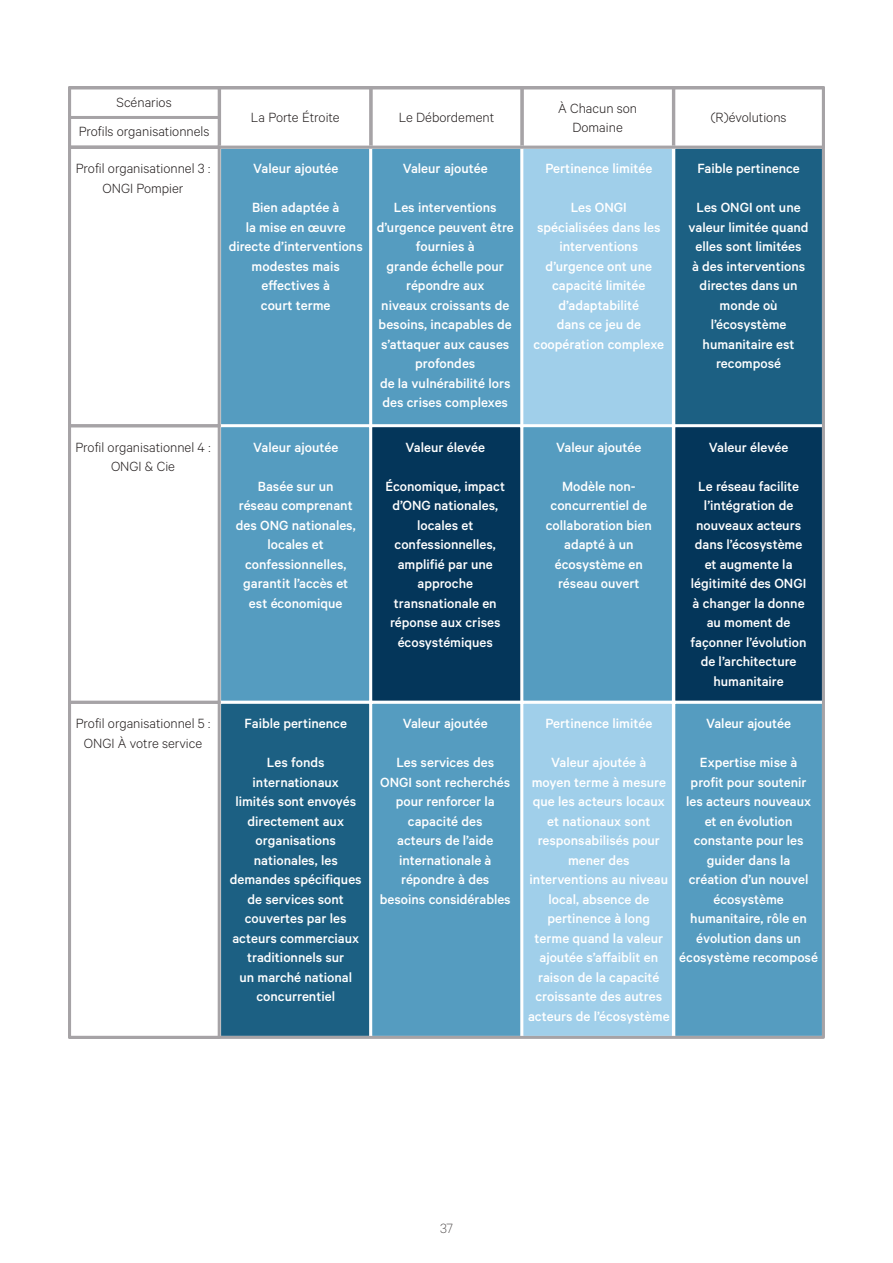
<style>
.page{position:relative;width:893px;height:1263px;background:#fff}
.page>*{position:absolute;margin:0;border:0;box-sizing:border-box;transform-origin:0 0}
.t1{font:500 15px/19.5px "Calibre";color:#fff;text-align:center}
.t2{font:300 15px/19.5px "Calibre";color:#241f1f;text-align:center}
.t3{font:100 15px "Calibre";color:#241f1f}
</style>
<div class="page">
<div style="left:218px;top:86px;width:155px;height:63px;border:3px solid #a6a3a6"></div>
<div style="left:369px;top:86px;width:155px;height:63px;border:3px solid #a6a3a6"></div>
<div style="left:520px;top:86px;width:155px;height:63px;border:3px solid #a6a3a6"></div>
<div style="left:672px;top:86px;width:153px;height:63px;border:3px solid #a6a3a6"></div>
<div style="left:218px;top:146px;width:155px;height:282px;background:#559cc0"></div>
<div style="left:218px;top:424px;width:155px;height:280px;background:#559cc0;border:3px solid #fff"></div>
<div style="left:218px;top:701px;width:155px;height:338px;background:#1c6083;border:3px solid #fff"></div>
<div style="left:369px;top:146px;width:155px;height:282px;background:#559cc0;border:3px solid #fff"></div>
<div style="left:369px;top:424px;width:155px;height:280px;background:#04365a;border:3px solid #fff"></div>
<div style="left:369px;top:701px;width:155px;height:338px;background:#559cc0;border:3px solid #fff"></div>
<div style="left:520px;top:146px;width:155px;height:282px;background:#a0cfea;border:3px solid #fff"></div>
<div style="left:520px;top:424px;width:155px;height:280px;background:#559cc0;border:3px solid #fff"></div>
<div style="left:520px;top:701px;width:155px;height:338px;background:#a0cfea;border:3px solid #fff"></div>
<div style="left:672px;top:146px;width:153px;height:282px;background:#1c6083;border:3px solid #fff"></div>
<div style="left:672px;top:424px;width:153px;height:280px;background:#04365a;border:3px solid #fff"></div>
<div style="left:672px;top:701px;width:153px;height:338px;background:#559cc0;border:3px solid #fff"></div>
<hr style="left:69px;top:116px;width:150px;height:3px;background:#a6a3a6">
<div style="left:68px;top:86px;width:757px;height:63px;border:3px solid #a6a3a6"></div>
<div style="left:68px;top:146px;width:153px;height:281px;border:3px solid #a6a3a6"></div>
<div style="left:68px;top:424px;width:153px;height:280px;border:3px solid #a6a3a6"></div>
<div style="left:68px;top:701px;width:153px;height:338px;border:3px solid #a6a3a6"></div>
<p class="t2" style="left:117px;top:92px;width:57px">Scénarios</p>
<p class="t2" style="left:79px;top:121px;width:132px">Profils organisationnels</p>
<p class="t2" style="left:558px;top:98px;width:81px">À Chacun son<br>Domaine</p>
<p class="t2" style="left:251px;top:107px;width:90px">La Porte Étroite</p>
<p class="t2" style="left:399px;top:107px;width:97px">Le Débordement</p>
<p class="t2" style="left:711px;top:107px;width:77px">(R)évolutions</p>
<p class="t2" style="left:76px;top:158px;width:136px">Profil organisationnel 3 :<br>ONGI Pompier</p>
<p class="t1" style="left:253px;top:158px;width:87px">Valeur ajoutée</p>
<p class="t1" style="left:229px;top:197px;width:136px">Bien adaptée à<br>la mise en œuvre directe d’interventions modestes mais effectives à<br>court terme</p>
<p class="t2" style="left:75px;top:436px;width:137px">Profil organisationnel 4 :<br>ONGI &amp; Cie</p>
<p class="t1" style="left:253px;top:437px;width:87px">Valeur ajoutée</p>
<p class="t1" style="left:236px;top:476px;width:121px">Basée sur un<br>réseau comprenant des ONG nationales, locales et confessionnelles, garantit l’accès et est économique</p>
<p class="t1" style="left:403px;top:158px;width:87px">Valeur ajoutée</p>
<p class="t1" style="left:377px;top:197px;width:139px">Les interventions d’urgence peuvent être fournies à<br>grande échelle pour répondre aux<br>niveaux croissants de besoins, incapables de s’attaquer aux causes profondes<br>de la vulnérabilité lors des crises complexes</p>
<p class="t1" style="left:406px;top:437px;width:81px">Valeur élevée</p>
<p class="t1" style="left:386px;top:476px;width:121px">Économique, impact d’ONG nationales, locales et confessionnelles, amplifié par une approche transnationale en réponse aux crises écosystémiques</p>
<p class="t2" style="left:76px;top:713px;width:136px">Profil organisationnel 5 :<br>ONGI À votre service</p>
<p class="t1" style="left:245px;top:713px;width:104px">Faible pertinence</p>
<p class="t1" style="left:230px;top:752px;width:133px">Les fonds internationaux<br>limités sont envoyés directement aux organisations nationales, les demandes spécifiques de services sont couvertes par les acteurs commerciaux traditionnels sur<br>un marché national concurrentiel</p>
<p class="t1" style="left:403px;top:713px;width:87px">Valeur ajoutée</p>
<p class="t1" style="left:380px;top:752px;width:132px">Les services des<br>ONGI sont recherchés pour renforcer la capacité des<br>acteurs de l’aide internationale à répondre à des besoins considérables</p>
<p class="t1" style="left:545px;top:158px;width:108px">Pertinence limitée</p>
<p class="t1" style="left:534px;top:197px;width:132px">Les ONGI spécialisées dans les interventions d’urgence ont une capacité limitée d’adaptabilité<br>dans ce jeu de coopération complexe</p>
<p class="t1" style="left:697px;top:158px;width:104px">Faible pertinence</p>
<p class="t1" style="left:689px;top:197px;width:122px">Les ONGI ont une valeur limitée quand elles sont limitées<br>à des interventions directes dans un monde où l’écosystème humanitaire est recomposé</p>
<p class="t1" style="left:556px;top:437px;width:87px">Valeur ajoutée</p>
<p class="t1" style="left:546px;top:476px;width:108px">Modèle non&shy;concurrentiel de collaboration bien adapté à un écosystème en réseau ouvert</p>
<p class="t1" style="left:545px;top:713px;width:108px">Pertinence limitée</p>
<p class="t1" style="left:528px;top:752px;width:143px">Valeur ajoutée à<br>moyen terme à mesure que les acteurs locaux et nationaux sont responsabilisés pour mener des interventions au niveau local, absence de pertinence à long<br>terme quand la valeur ajoutée s’affaiblit en raison de la capacité croissante des autres acteurs de l’écosystème</p>
<p class="t1" style="left:709px;top:437px;width:81px">Valeur élevée</p>
<p class="t1" style="left:691px;top:476px;width:118px">Le réseau facilite l’intégration de nouveaux acteurs dans l’écosystème et augmente la légitimité des ONGI à changer la donne au moment de façonner l’évolution de l’architecture humanitaire</p>
<p class="t1" style="left:706px;top:713px;width:87px">Valeur ajoutée</p>
<p class="t1" style="left:679px;top:752px;width:140px">Expertise mise à<br>profit pour soutenir<br>les acteurs nouveaux et en évolution constante pour les guider dans la<br>création d’un nouvel écosystème humanitaire, rôle en évolution dans un écosystème recomposé</p>
<p class="t3" style="left:440px;top:1220px;width:14px">37</p>
</div>
